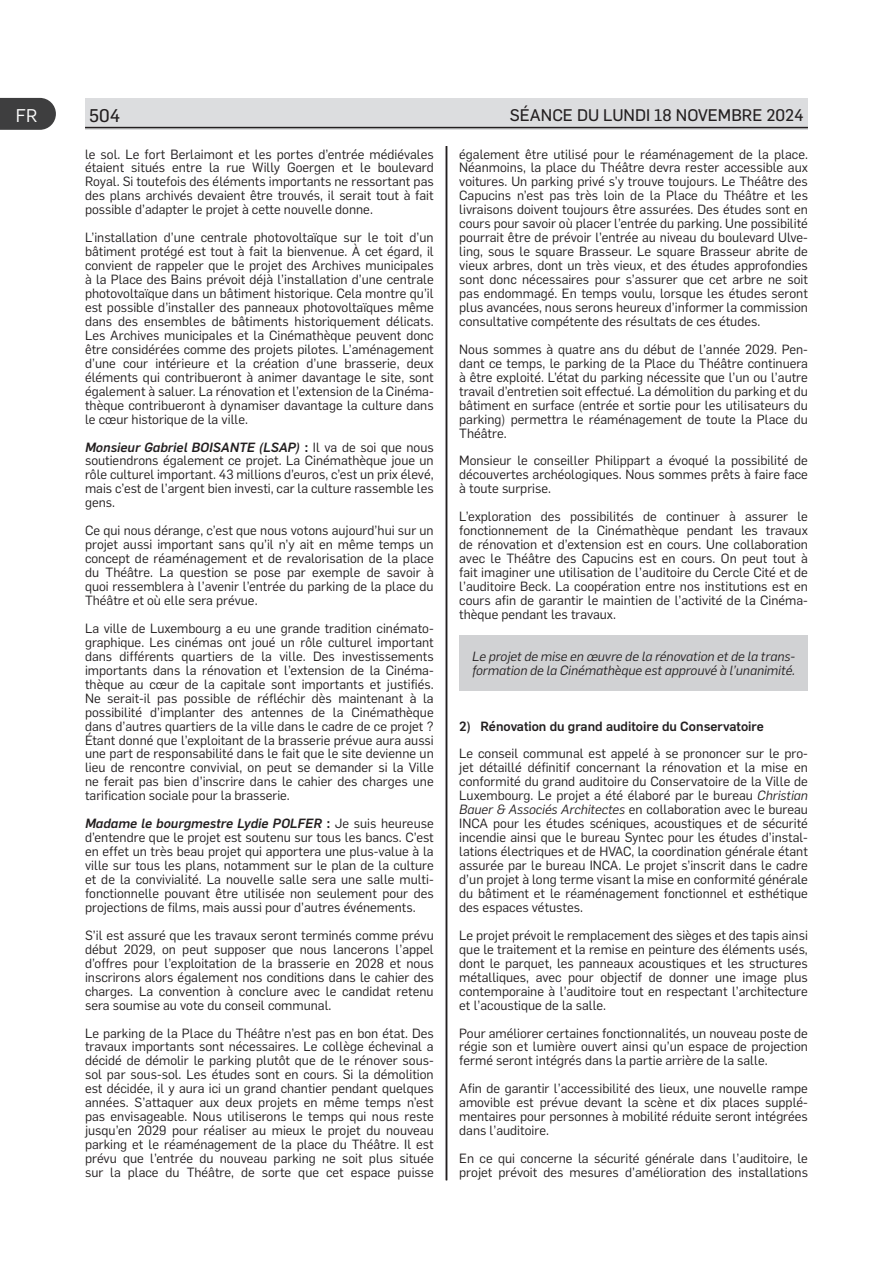
<style>
.page{position:relative;width:893px;height:1263px;background:#fff}
.page>*{position:absolute;margin:0;border:0;box-sizing:border-box;transform-origin:0 0}
.t1{font:18px "Flama Basic";color:#231f20}
.t2{font:18px "Flama";color:#fff}
.t3{font:16.5px "Flama Basic";color:#231f20}
.Text_FR{font:13.2px/14px "Flama";color:#231f20;text-align:justify}
.Text_FR_NAME{font:13.2px/14px "Flama";color:#231f20;text-align:justify}
.Emphasis_FR{font:italic 13.2px/14px "Flama";color:#231f20}
.Heading_3_FR{font:500 13.2px "Flama";color:#231f20}
.s1{font-weight:500;font-style:italic}
.s2{font-weight:500}
.s3{font-style:italic}
</style>
<div class="page">
<div style="left:85px;top:98px;width:723px;height:32px;background:#dcdddf"></div>
<svg style="left:0;top:98px;width:56px;height:32px;background:#4b4b4c"></svg>
<hr style="left:85px;top:127px;width:723px;height:1px;background:#231f20">
<div style="left:459px;top:635px;width:349px;height:56px;background:#d1d2d4"></div>
<hr style="left:446px;top:146px;width:1px;height:1034px;background:#231f20">
<h1 class="t2" style="left:16px;top:103px;width:23px">FR</h1>
<h1 class="t1" style="left:89px;top:103px;width:33px">504</h1>
<p class="t3" style="left:510px;top:104px;width:295px">SÉANCE DU LUNDI 18 NOVEMBRE 2024</p>
<p class="Text_FR" style="left:85px;top:146px;width:350px">le sol. Le fort Berlaimont et les portes d’entrée médiévales étaient situés entre la rue Willy Goergen et le boulevard Royal. Si toutefois des éléments importants ne ressortant pas des plans archivés devaient être trouvés, il serait tout à fait possible d’adapter le projet à cette nouvelle donne.</p>
<p class="Text_FR" style="left:85px;top:230px;width:350px">L’installation d’une centrale photovoltaïque sur le toit d’un bâtiment protégé est tout à fait la bienvenue. À cet égard, il convient de rappeler que le projet des Archives municipales à la Place des Bains prévoit déjà l’installation d’une centrale photovoltaïque dans un bâtiment historique. Cela montre qu’il est possible d’installer des panneaux photovoltaïques même dans des ensembles de bâtiments historiquement délicats.<br>Les Archives municipales et la Cinémathèque peuvent donc être considérées comme des projets pilotes. L’aménagement d’une cour intérieure et la création d’une brasserie, deux éléments qui contribueront à animer davantage le site, sont également à saluer. La rénovation et l’extension de la Cinéma&shy;thèque contribueront à dynamiser davantage la culture dans le cœur historique de la ville.</p>
<p class="Text_FR_NAME" style="left:85px;top:439px;width:350px"><span class="s1">Monsieur Gabriel BOISANTE (LSAP)</span> <span class="s2">:</span> Il va de soi que nous soutiendrons également ce projet. La Cinémathèque joue un rôle culturel important. 43 millions d’euros, c’est un prix élevé, mais c’est de l’argent bien investi, car la culture rassemble les gens.</p>
<p class="Text_FR" style="left:85px;top:523px;width:350px">Ce qui nous dérange, c’est que nous votons aujourd’hui sur un projet aussi important sans qu’il n’y ait en même temps un concept de réaménagement et de revalorisation de la place du Théâtre. La question se pose par exemple de savoir à quoi ressemblera à l’avenir l’entrée du parking de la place du Théâtre et où elle sera prévue.</p>
<p class="Text_FR" style="left:85px;top:620px;width:350px">La ville de Luxembourg a eu une grande tradition cinémato&shy;graphique. Les cinémas ont joué un rôle culturel important dans différents quartiers de la ville. Des investissements importants dans la rénovation et l’extension de la Cinéma&shy;thèque au cœur de la capitale sont importants et justifiés.<br>Ne serait-il pas possible de réfléchir dès maintenant à la possibilité d’implanter des antennes de la Cinémathèque dans d’autres quartiers de la ville dans le cadre de ce projet ?<br>Étant donné que l’exploitant de la brasserie prévue aura aussi une part de responsabilité dans le fait que le site devienne un lieu de rencontre convivial, on peut se demander si la Ville ne ferait pas bien d’inscrire dans le cahier des charges une tarification sociale pour la brasserie.</p>
<p class="Text_FR_NAME" style="left:85px;top:816px;width:350px"><span class="s1">Madame le bourgmestre Lydie POLFER</span> <span class="s2">:</span> Je suis heureuse d’entendre que le projet est soutenu sur tous les bancs. C’est en effet un très beau projet qui apportera une plus-value à la ville sur tous les plans, notamment sur le plan de la culture et de la convivialité. La nouvelle salle sera une salle multi&shy;fonctionnelle pouvant être utilisée non seulement pour des projections de films, mais aussi pour d’autres événements.</p>
<p class="Text_FR" style="left:85px;top:927px;width:350px">S’il est assuré que les travaux seront terminés comme prévu début 2029, on peut supposer que nous lancerons l’appel d’offres pour l’exploitation de la brasserie en 2028 et nous inscrirons alors également nos conditions dans le cahier des charges. La convention à conclure avec le candidat retenu sera soumise au vote du conseil communal.</p>
<p class="Text_FR" style="left:85px;top:1025px;width:350px">Le parking de la Place du Théâtre n’est pas en bon état. Des travaux importants sont nécessaires. Le collège échevinal a décidé de démolir le parking plutôt que de le rénover sous&shy;sol par sous-sol. Les études sont en cours. Si la démolition est décidée, il y aura ici un grand chantier pendant quelques années. S’attaquer aux deux projets en même temps n’est pas envisageable. Nous utiliserons le temps qui nous reste jusqu’en 2029 pour réaliser au mieux le projet du nouveau parking et le réaménagement de la place du Théâtre. Il est prévu que l’entrée du nouveau parking ne soit plus située sur la place du Théâtre, de sorte que cet espace puisse</p>
<p class="Text_FR" style="left:459px;top:146px;width:350px">également être utilisé pour le réaménagement de la place.<br>Néanmoins, la place du Théâtre devra rester accessible aux voitures. Un parking privé s’y trouve toujours. Le Théâtre des Capucins n’est pas très loin de la Place du Théâtre et les livraisons doivent toujours être assurées. Des études sont en cours pour savoir où placer l’entrée du parking. Une possibilité pourrait être de prévoir l’entrée au niveau du boulevard Ulve&shy;ling, sous le square Brasseur. Le square Brasseur abrite de vieux arbres, dont un très vieux, et des études approfondies sont donc nécessaires pour s’assurer que cet arbre ne soit pas endommagé. En temps voulu, lorsque les études seront plus avancées, nous serons heureux d’informer la commission consultative compétente des résultats de ces études.</p>
<p class="Text_FR" style="left:459px;top:341px;width:350px">Nous sommes à quatre ans du début de l’année 2029. Pen&shy;dant ce temps, le parking de la Place du Théâtre continuera à être exploité. L’état du parking nécessite que l’un ou l’autre travail d’entretien soit effectué. La démolition du parking et du bâtiment en surface (entrée et sortie pour les utilisateurs du parking) permettra le réaménagement de toute la Place du Théâtre.</p>
<p class="Text_FR" style="left:459px;top:453px;width:350px">Monsieur le conseiller Philippart a évoqué la possibilité de découvertes archéologiques. Nous sommes prêts à faire face à toute surprise.</p>
<p class="Text_FR" style="left:459px;top:509px;width:350px">L’exploration des possibilités de continuer à assurer le fonctionnement de la Cinémathèque pendant les travaux de rénovation et d’extension est en cours. Une collaboration avec le Théâtre des Capucins est en cours. On peut tout à fait imaginer une utilisation de l’auditoire du Cercle Cité et de l’auditoire Beck. La coopération entre nos institutions est en cours afin de garantir le maintien de l’activité de la Cinéma&shy;thèque pendant les travaux.</p>
<p class="Emphasis_FR" style="left:472px;top:648px;width:325px">Le projet de mise en œuvre de la rénovation et de la trans&shy;formation de la Cinémathèque est approuvé à l’unanimité.</p>
<h3 class="Heading_3_FR" style="left:459px;top:716px;width:306px">2) Rénovation du grand auditoire du Conservatoire</h3>
<p class="Text_FR" style="left:459px;top:746px;width:350px">Le conseil communal est appelé à se prononcer sur le pro&shy;jet détaillé définitif concernant la rénovation et la mise en conformité du grand auditoire du Conservatoire de la Ville de Luxembourg. Le projet a été élaboré par le bureau <span class="s3">Christian Bauer &amp; Associés Architectes</span> en collaboration avec le bureau INCA pour les études scéniques, acoustiques et de sécurité incendie ainsi que le bureau Syntec pour les études d’instal&shy;lations électriques et de HVAC, la coordination générale étant assurée par le bureau INCA. Le projet s’inscrit dans le cadre d’un projet à long terme visant la mise en conformité générale du bâtiment et le réaménagement fonctionnel et esthétique des espaces vétustes.</p>
<p class="Text_FR" style="left:459px;top:927px;width:350px">Le projet prévoit le remplacement des sièges et des tapis ainsi que le traitement et la remise en peinture des éléments usés, dont le parquet, les panneaux acoustiques et les structures métalliques, avec pour objectif de donner une image plus contemporaine à l’auditoire tout en respectant l’architecture et l’acoustique de la salle.</p>
<p class="Text_FR" style="left:459px;top:1025px;width:350px">Pour améliorer certaines fonctionnalités, un nouveau poste de régie son et lumière ouvert ainsi qu’un espace de projection fermé seront intégrés dans la partie arrière de la salle.</p>
<p class="Text_FR" style="left:459px;top:1081px;width:350px">Afin de garantir l’accessibilité des lieux, une nouvelle rampe amovible est prévue devant la scène et dix places supplé&shy;mentaires pour personnes à mobilité réduite seront intégrées dans l’auditoire.</p>
<p class="Text_FR" style="left:459px;top:1150px;width:350px">En ce qui concerne la sécurité générale dans l’auditoire, le projet prévoit des mesures d’amélioration des installations</p>
</div>
